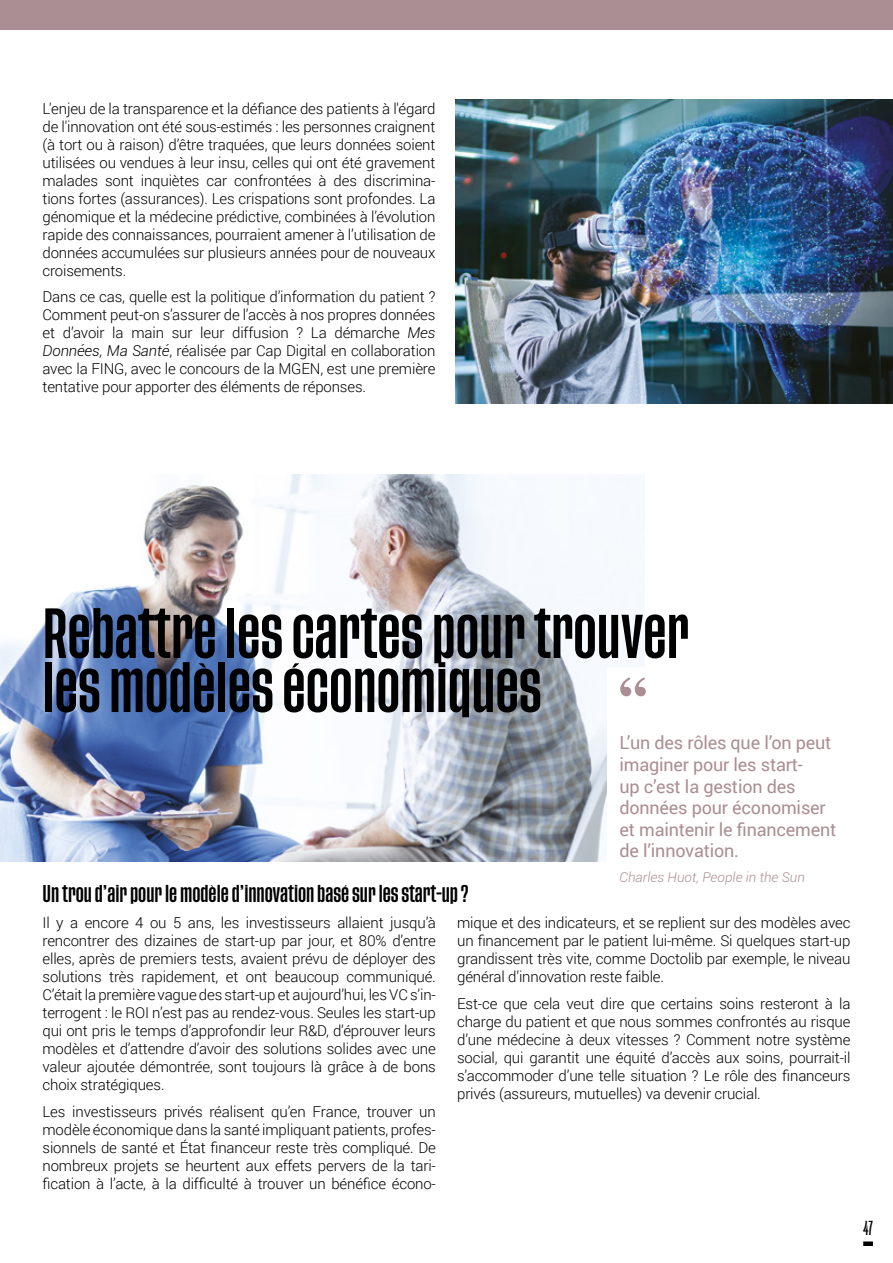
<style>
.page{position:relative;width:893px;height:1263px;background:#fff}
.page>*{position:absolute;margin:0;border:0;box-sizing:border-box;transform-origin:0 0}
.t1{font:700 57px "Century Schoolbook";color:#ab8e93}
.t2{font:500 52.5px/54px "Tusker Grotesk 4500";color:#000}
.t3{font:18px/21.6px "Roboto";letter-spacing:-.01em;color:#ab8e93}
.t4{font:500 18px "Tusker Grotesk 4500";color:#000}
.t5{font:300 15px/18px "Roboto";letter-spacing:-.01em;color:#000;text-align:justify}
.t6{font:500 15px "Tusker Grotesk 3500";color:#000}
.t7{font:italic 300 13.5px "Roboto";color:#ab8e93}
.s1{font-style:italic}
</style>
<div class="page">
<div style="left:0;top:0;width:893px;height:30px;background:#ab8e93"></div>
<div style="left:863px;top:1241px;width:10px;height:5px;background:#000"></div>
<img style="left:455px;top:100px;width:438px;height:304px">
<img style="left:0;top:474px;width:644px;height:388px">
<div style="left:607px;top:668px;width:243px;height:236px;background:#fff"></div>
<p class="t5" style="left:43px;top:99px;width:394px">L'enjeu de la transparence et la défiance des patients à l'égard de l'innovation ont été sous-estimés : les personnes craignent (à tort ou à raison) d’être traquées, que leurs données soient utilisées ou vendues à leur insu, celles qui ont été gravement malades sont inquiètes car confrontées à des discrimina&shy;tions fortes (assurances). Les crispations sont profondes. La génomique et la médecine prédictive, combinées à l’évolution rapide des connaissances, pourraient amener à l’utilisation de données accumulées sur plusieurs années pour de nouveaux croisements.</p>
<p class="t5" style="left:43px;top:287px;width:394px">Dans ce cas, quelle est la politique d’information du patient ?<br>Comment peut-on s’assurer de l’accès à nos propres données et d’avoir la main sur leur diffusion ? La démarche <span class="s1">Mes Données, Ma Santé</span>, réalisée par Cap Digital en collaboration avec la FING, avec le concours de la MGEN, est une première tentative pour apporter des éléments de réponses.</p>
<h2 class="t2" style="left:43px;top:610px;width:648px">Rebattre les cartes pour trouver les modèles économiques</h2>
<h1 class="t1" style="left:619px;top:654px;width:29px">“</h1>
<p class="t3" style="left:619px;top:731px;width:218px">L’un des rôles que l’on peut imaginer pour les start-<br>up c’est la gestion des données pour économiser et maintenir le financement de l’innovation.</p>
<p class="t7" style="left:619px;top:868px;width:187px">Charles Huot, People in the Sun</p>
<p class="t4" style="left:43px;top:882px;width:428px">Un trou d’air pour le modèle d’innovation basé sur les start-up ?</p>
<p class="t5" style="left:43px;top:913px;width:395px">Il y a encore 4 ou 5 ans, les investisseurs allaient jusqu’à rencontrer des dizaines de start-up par jour, et 80% d’entre elles, après de premiers tests, avaient prévu de déployer des solutions très rapidement, et ont beaucoup communiqué.<br>C’était la première vague des start-up et aujourd’hui, les VC s’in&shy;terrogent : le ROI n’est pas au rendez-vous. Seules les start-up qui ont pris le temps d’approfondir leur R&amp;D, d’éprouver leurs modèles et d’attendre d’avoir des solutions solides avec une valeur ajoutée démontrée, sont toujours là grâce à de bons choix stratégiques.</p>
<p class="t5" style="left:43px;top:1102px;width:395px">Les investisseurs privés réalisent qu’en France, trouver un modèle économique dans la santé impliquant patients, profes&shy;sionnels de santé et État financeur reste très compliqué. De nombreux projets se heurtent aux effets pervers de la tari&shy;fication à l’acte, à la difficulté à trouver un bénéfice écono-</p>
<p class="t5" style="left:457px;top:913px;width:395px">mique et des indicateurs, et se replient sur des modèles avec un financement par le patient lui-même. Si quelques start-up grandissent très vite, comme Doctolib par exemple, le niveau général d’innovation reste faible.</p>
<p class="t5" style="left:457px;top:994px;width:395px">Est-ce que cela veut dire que certains soins resteront à la charge du patient et que nous sommes confrontés au risque d’une médecine à deux vitesses ? Comment notre système social, qui garantit une équité d’accès aux soins, pourrait-il s’accommoder d’une telle situation ? Le rôle des financeurs privés (assureurs, mutuelles) va devenir crucial.</p>
<p class="t6" style="left:863px;top:1219px;width:11px">47</p>
</div>
